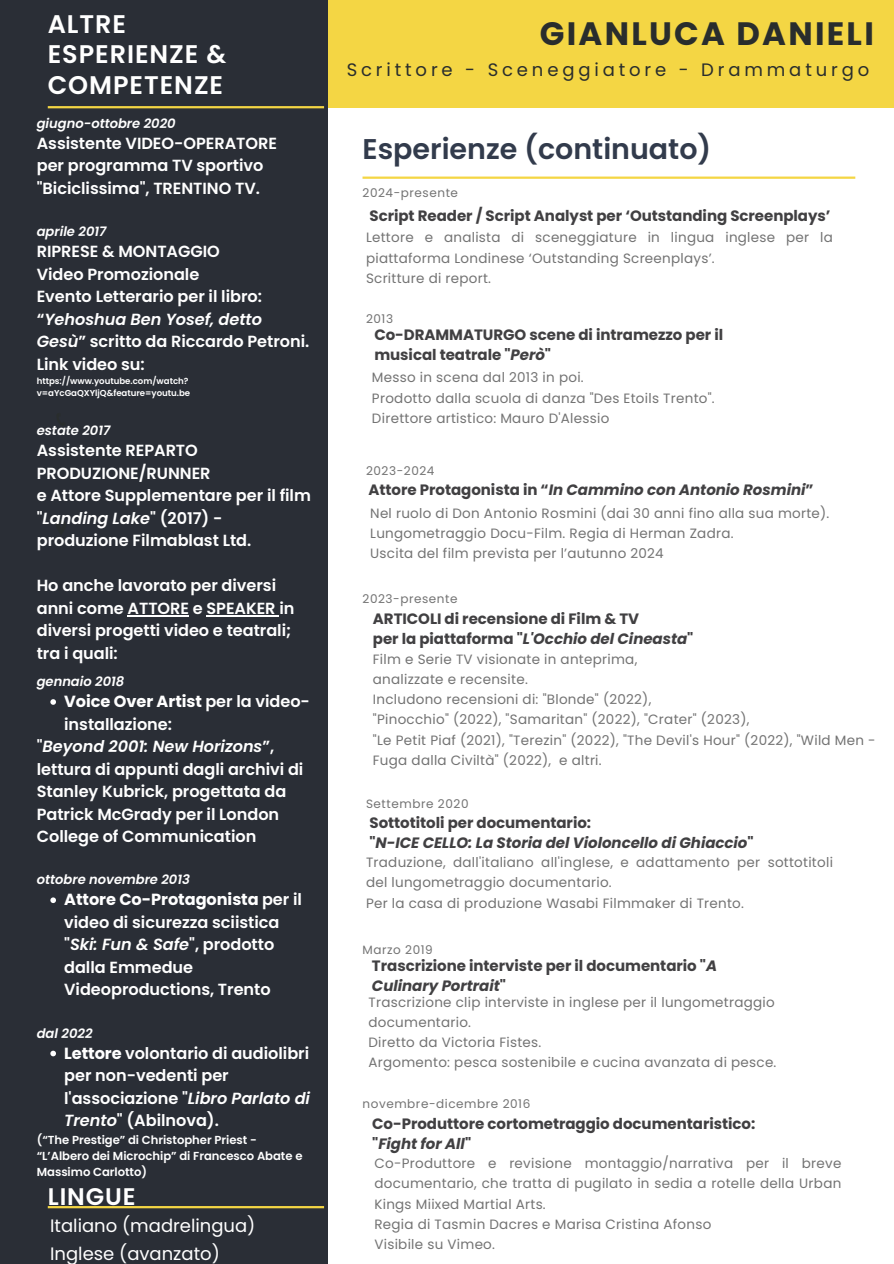
<style>
.page{position:relative;width:894px;height:1264px;background:#fff}
.page>*{position:absolute;margin:0;border:0;box-sizing:border-box;transform-origin:0 0}
.t1{font:700 32.4px "Poppins";letter-spacing:.07em;color:#292d2d}
.t2{font:600 28.5px "Poppins";color:#323b4c}
.t3{font:600 25.5px/30.3px "Poppins";letter-spacing:.035em;color:#fff}
.t4{font:600 24px "Poppins";letter-spacing:.035em;color:#fff}
.t5{font:18px "Poppins";color:#fff}
.t6{font:18px "Poppins";letter-spacing:.215em;color:#292d2d}
.t7{font:600 16.05px/22.5px "Poppins";letter-spacing:-.005em;color:#fff}
.t8{font:700 15px/20.2px "Poppins";letter-spacing:-.005em;color:#414042}
.t9{font:italic 700 15px/20.2px "Poppins";letter-spacing:-.005em;color:#414042}
.t10{font:13.5px/20.2px "Poppins";letter-spacing:.02em;color:#737373}
.t11{font:italic 600 13.05px "Poppins";letter-spacing:-.005em;color:#fff}
.t12{font:12px "Poppins";letter-spacing:.045em;color:#737373}
.t13{font:600 11.55px/15.9px "Poppins";letter-spacing:-.005em;color:#fff}
.t14{font:600 8.55px/11.7px "Poppins";letter-spacing:-.005em;color:#fff}
.s1{font-style:italic}
.s2{font-weight:700}
.s3{font-style:normal}
</style>
<div class="page">
<div style="left:0;top:0;width:328px;height:1263px;background:#2a2e36"></div>
<hr style="left:362px;top:176px;width:493px;height:3px;background:#f4d644">
<hr style="left:48px;top:106px;width:276px;height:2px;background:#f4d644">
<hr style="left:48px;top:1205px;width:276px;height:3px;background:#f4d644">
<hr style="left:127px;top:615px;width:62px;height:1px;background:#fff">
<hr style="left:206px;top:615px;width:73px;height:1px;background:#fff">
<svg style="left:50px;top:699px;width:6px;height:5px"></svg>
<svg style="left:50px;top:897px;width:6px;height:6px"></svg>
<svg style="left:50px;top:1050px;width:6px;height:6px"></svg>
<div style="left:328px;top:0;width:565px;height:108px;background:#f4d644"></div>
<p class="t3" style="left:48px;top:9px;width:180px">ALTRE<br>ESPERIENZE &amp;<br>COMPETENZE</p>
<p class="t1" style="left:539px;top:11px;width:335px">GIANLUCA DANIELI</p>
<p class="t6" style="left:346px;top:57px;width:524px">Scrittore - Sceneggiatore - Drammaturgo</p>
<h3 class="t11" style="left:37px;top:114px;width:140px">giugno-ottobre 2020</h3>
<h3 class="t7" style="left:37px;top:132px;width:241px">Assistente VIDEO-OPERATORE per programma TV sportivo "Biciclissima", TRENTINO TV.</h3>
<h5 class="t11" style="left:37px;top:222px;width:71px">aprile 2017</h5>
<p class="t7" style="left:37px;top:240px;width:184px">RIPRESE &amp; MONTAGGIO</p>
<p class="t7" style="left:37px;top:263px;width:164px">Video Promozionale</p>
<p class="t7" style="left:37px;top:285px;width:274px">Evento Letterario per il libro: “<span class="s1">Yehoshua Ben Yosef, detto<br>Gesù</span>” scritto da Riccardo Petroni.<br>Link video su:</p>
<p class="t14" style="left:37px;top:375px;width:155px">https://www.youtube.com/watch? v=aYcGaQXYljQ&amp;feature=youtu.be</p>
<p class="t11" style="left:37px;top:421px;width:75px">estate 2017</p>
<p class="t7" style="left:37px;top:439px;width:275px">Assistente REPARTO<br>PRODUZIONE/RUNNER<br>e Attore Supplementare per il film "<span class="s1">Landing Lake</span>" (2017) - produzione Filmablast Ltd.</p>
<h5 class="t7" style="left:37px;top:574px;width:259px">Ho anche lavorato per diversi anni come ATTORE e SPEAKER in diversi progetti video e teatrali; tra i quali:</h5>
<h5 class="t11" style="left:37px;top:672px;width:89px">gennaio 2018</h5>
<p class="t7" style="left:64px;top:690px;width:247px"><span class="s2">Voice Over Artist</span> per la video&shy;installazione:</p>
<p class="t7" style="left:37px;top:735px;width:268px">"<span class="s1">Beyond 2001: New Horizons</span>”, lettura di appunti dagli archivi di<br>Stanley Kubrick, progettata da<br>Patrick McGrady per il London<br>College of Communication</p>
<h5 class="t11" style="left:37px;top:870px;width:155px">ottobre novembre 2013</h5>
<p class="t7" style="left:64px;top:888px;width:239px"><span class="s2">Attore Co-Protagonista</span> per il video di sicurezza sciistica "<span class="s1">Ski: Fun &amp; Safe</span>", prodotto dalla Emmedue<br>Videoproductions, Trento</p>
<p class="t11" style="left:37px;top:1023px;width:57px">dal 2022</p>
<p class="t7" style="left:64px;top:1041px;width:247px"><span class="s2">Lettore</span> volontario di audiolibri per non-vedenti per l'associazione "<span class="s1">Libro Parlato di<br>Trento</span>" (Abilnova).</p>
<p class="t13" style="left:37px;top:1131px;width:267px">(“The Prestige” di Christopher Priest - “L’Albero dei Microchip” di Francesco Abate e<br>Massimo Carlotto)</p>
<p class="t4" style="left:48px;top:1179px;width:89px">LINGUE</p>
<p class="t5" style="left:50px;top:1212px;width:207px">Italiano (madrelingua)</p>
<p class="t5" style="left:50px;top:1240px;width:171px">Inglese (avanzato)</p>
<h3 class="t2" style="left:362px;top:129px;width:350px">Esperienze (continuato)</h3>
<p class="t12" style="left:362px;top:184px;width:97px">2024-presente</p>
<h5 class="t8" style="left:369px;top:206px;width:462px">Script Reader / Script Analyst per ‘Outstanding Screenplays’</h5>
<p class="t10" style="left:366px;top:228px;width:468px">Lettore e analista di sceneggiature in lingua inglese per la piattaforma Londinese ‘Outstanding Screenplays’.</p>
<p class="t10" style="left:366px;top:268px;width:126px">Scritture di report.</p>
<p class="t12" style="left:366px;top:310px;width:29px">2013</p>
<h5 class="t8" style="left:374px;top:324px;width:350px">Co-DRAMMATURGO scene di intramezzo per il musical teatrale "<span class="s1">Però</span>"</h5>
<p class="t10" style="left:372px;top:367px;width:213px">Messo in scena dal 2013 in poi.</p>
<p class="t10" style="left:372px;top:387px;width:344px">Prodotto dalla scuola di danza "Des Etoils Trento".</p>
<p class="t10" style="left:372px;top:408px;width:239px">Direttore artistico: Mauro D'Alessio</p>
<p class="t12" style="left:366px;top:462px;width:70px">2023-2024</p>
<h5 class="t9" style="left:368px;top:479px;width:446px"><span class="s3">Attore Protagonista in “</span>In Cammino con Antonio Rosmini<span class="s3">”</span></h5>
<p class="t10" style="left:370px;top:502px;width:460px">Nel ruolo di Don Antonio Rosmini (dai 30 anni fino alla sua morte).</p>
<p class="t10" style="left:370px;top:523px;width:365px">Lungometraggio Docu-Film. Regia di Herman Zadra.</p>
<p class="t10" style="left:370px;top:543px;width:295px">Uscita del film prevista per l’autunno 2024</p>
<h5 class="t12" style="left:362px;top:590px;width:97px">2023-presente</h5>
<p class="t8" style="left:373px;top:608px;width:322px">ARTICOLI di recensione di Film &amp; TV<br>per la piattaforma "<span class="s1">L'Occhio del Cineasta</span>"</p>
<h4 class="t10" style="left:373px;top:649px;width:266px">Film e Serie TV visionate in anteprima,</h4>
<h4 class="t10" style="left:373px;top:669px;width:156px">analizzate e recensite.</h4>
<h1 class="t10" style="left:373px;top:689px;width:280px">Includono recensioni di: "Blonde" (2022),</h1>
<h4 class="t10" style="left:373px;top:709px;width:378px">"Pinocchio" (2022), "Samaritan" (2022), "Crater" (2023),</h4>
<h2 class="t10" style="left:373px;top:730px;width:504px">"Le Petit Piaf (2021), "Terezin" (2022), "The Devil's Hour" (2022), "Wild Men -<br>Fuga dalla Civiltà" (2022), e altri.</h2>
<p class="t12" style="left:366px;top:795px;width:104px">Settembre 2020</p>
<p class="t9" style="left:369px;top:812px;width:385px"><span class="s3">Sottotitoli per documentario:<br>"</span>N-ICE CELLO: La Storia del Violoncello di Ghiaccio<span class="s3">"</span></p>
<h5 class="t10" style="left:366px;top:852px;width:468px">Traduzione, dall'italiano all'inglese, e adattamento per sottotitoli del lungometraggio documentario.</h5>
<p class="t10" style="left:366px;top:892px;width:379px">Per la casa di produzione Wasabi Filmmaker di Trento.</p>
<p class="t12" style="left:362px;top:941px;width:72px">Marzo 2019</p>
<p class="t8" style="left:372px;top:955px;width:346px">Trascrizione interviste per il documentario "<span class="s1">A<br>Culinary Portrait</span>"</p>
<p class="t10" style="left:368px;top:991px;width:408px">Trascrizione clip interviste in inglese per il lungometraggio documentario.</p>
<h5 class="t10" style="left:368px;top:1032px;width:174px">Diretto da Victoria Fistes.</h5>
<p class="t10" style="left:368px;top:1052px;width:409px">Argomento: pesca sostenibile e cucina avanzata di pesce.</p>
<p class="t12" style="left:362px;top:1095px;width:169px">novembre-dicembre 2016</p>
<h5 class="t8" style="left:372px;top:1113px;width:384px">Co-Produttore cortometraggio documentaristico: "<span class="s1">Fight for All</span>"</h5>
<p class="t10" style="left:374px;top:1153px;width:468px;text-align:justify">Co-Produttore e revisione montaggio/narrativa per il breve documentario, che tratta di pugilato in sedia a rotelle della Urban Kings Miixed Martial Arts.</p>
<p class="t10" style="left:374px;top:1214px;width:338px">Regia di Tasmin Dacres e Marisa Cristina Afonso</p>
<p class="t10" style="left:374px;top:1234px;width:122px">Visibile su Vimeo.</p>
</div>
